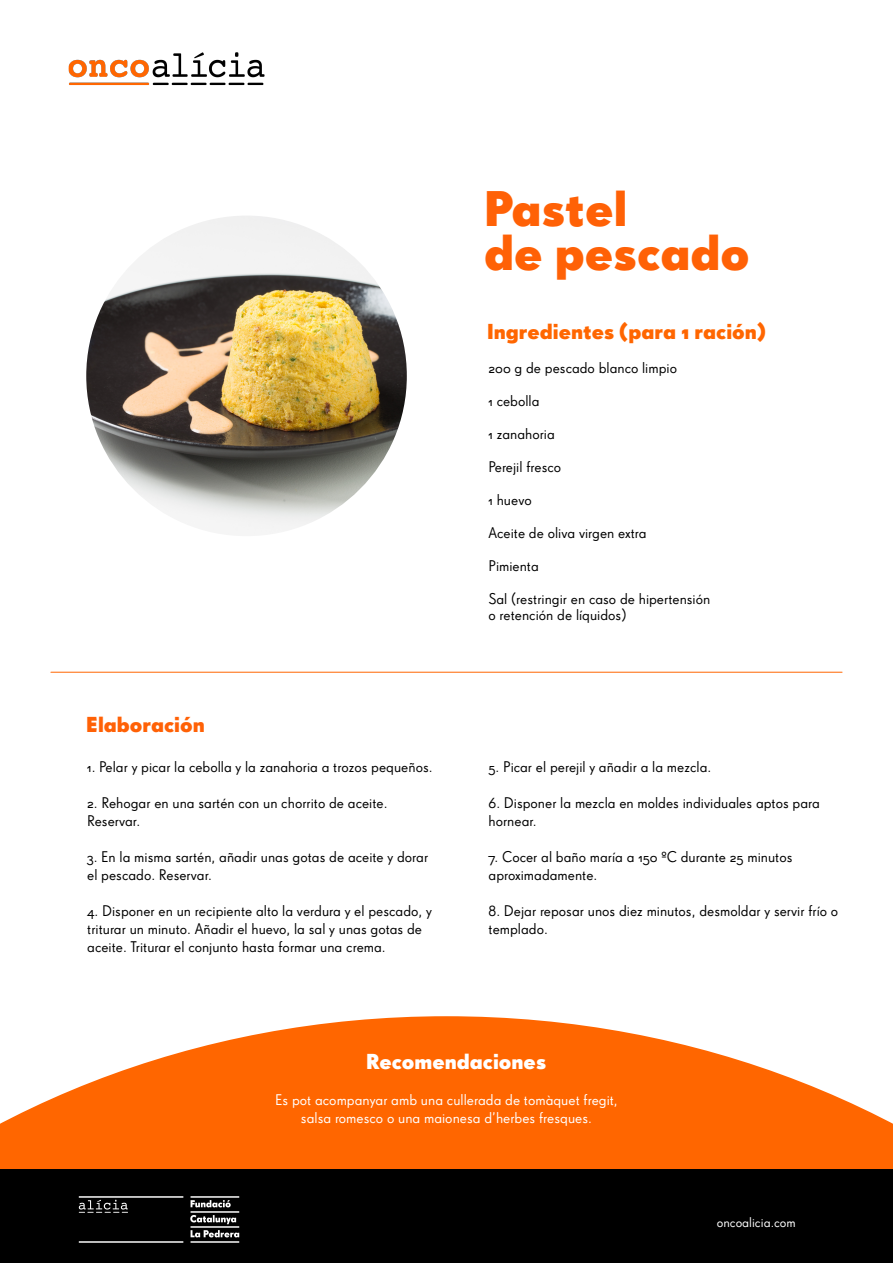
<style>
.page{position:relative;width:893px;height:1263px;background:#fff}
.page>*{position:absolute;margin:0;border:0;box-sizing:border-box;transform-origin:0 0}
.t1{font:48.45px/43.5px "Super Grotesk OT Bld";color:#ff6106}
.t2{font:21px "Super Grotesk OT Bld";color:#f60}
.t3{font:21px "Super Grotesk OT Bld";color:#fff}
.t4{font:21px "Super Grotesk OT Bld";color:#ff6106}
.t5{font:15px/18px "Super Grotesk OT";color:#000}
.t6{font:15px/18px "Super Grotesk OT";color:#fff;text-align:center}
.t7{font:13.5px "Super Grotesk OT";color:#fff}
</style>
<div class="page">
<img style="left:86px;top:216px;width:321px;height:320px;border-radius:160px">
<svg style="left:0;top:1016px;width:893px;height:153px;fill:#f60"></svg>
<hr style="left:51px;top:672px;width:791px;height:1px;background:#f60">
<div style="left:0;top:1170px;width:893px;height:93px;background:#000"></div>
<img style="left:78px;top:1196px;width:162px;height:47px">
<img style="left:68px;top:52px;width:197px;height:34px">
<h1 class="t1" style="left:484px;top:187px;width:267px">Pastel<br>de pescado</h1>
<h2 class="t4" style="left:86px;top:712px;width:120px">Elaboración</h2>
<p class="t5" style="left:87px;top:758px;width:347px">1. Pelar y picar la cebolla y la zanahoria a trozos pequeños.</p>
<p class="t5" style="left:87px;top:794px;width:302px">2. Rehogar en una sartén con un chorrito de aceite.<br>Reservar.</p>
<p class="t5" style="left:87px;top:848px;width:343px">3. En la misma sartén, añadir unas gotas de aceite y dorar el pescado. Reservar.</p>
<p class="t5" style="left:87px;top:902px;width:346px">4. Disponer en un recipiente alto la verdura y el pescado, y triturar un minuto. Añadir el huevo, la sal y unas gotas de aceite. Triturar el conjunto hasta formar una crema.</p>
<h2 class="t2" style="left:487px;top:318px;width:280px">Ingredientes (para 1 ración)</h2>
<p class="t5" style="left:488px;top:359px;width:190px">200 g de pescado blanco limpio</p>
<p class="t5" style="left:488px;top:392px;width:53px">1 cebolla</p>
<p class="t5" style="left:488px;top:425px;width:68px">1 zanahoria</p>
<p class="t5" style="left:488px;top:458px;width:74px">Perejil fresco</p>
<p class="t5" style="left:488px;top:491px;width:45px">1 huevo</p>
<p class="t5" style="left:488px;top:524px;width:160px">Aceite de oliva virgen extra</p>
<p class="t5" style="left:488px;top:557px;width:52px">Pimienta</p>
<p class="t5" style="left:488px;top:590px;width:223px;line-height:16.5px">Sal (restringir en caso de hipertensión o retención de líquidos)</p>
<p class="t5" style="left:489px;top:758px;width:224px">5. Picar el perejil y añadir a la mezcla.</p>
<p class="t5" style="left:489px;top:794px;width:333px">6. Disponer la mezcla en moldes individuales aptos para hornear.</p>
<p class="t5" style="left:489px;top:848px;width:305px">7. Cocer al baño maría a 150 ºC durante 25 minutos aproximadamente.</p>
<p class="t5" style="left:489px;top:902px;width:351px">8. Dejar reposar unos diez minutos, desmoldar y servir frío o templado.</p>
<h2 class="t3" style="left:366px;top:1048px;width:181px">Recomendaciones</h2>
<p class="t6" style="left:275px;top:1091px;width:344px">Es pot acompanyar amb una cullerada de tomàquet fregit, salsa romesco o una maionesa d’herbes fresques.</p>
<p class="t7" style="left:717px;top:1215px;width:80px">oncoalicia.com</p>
</div>
